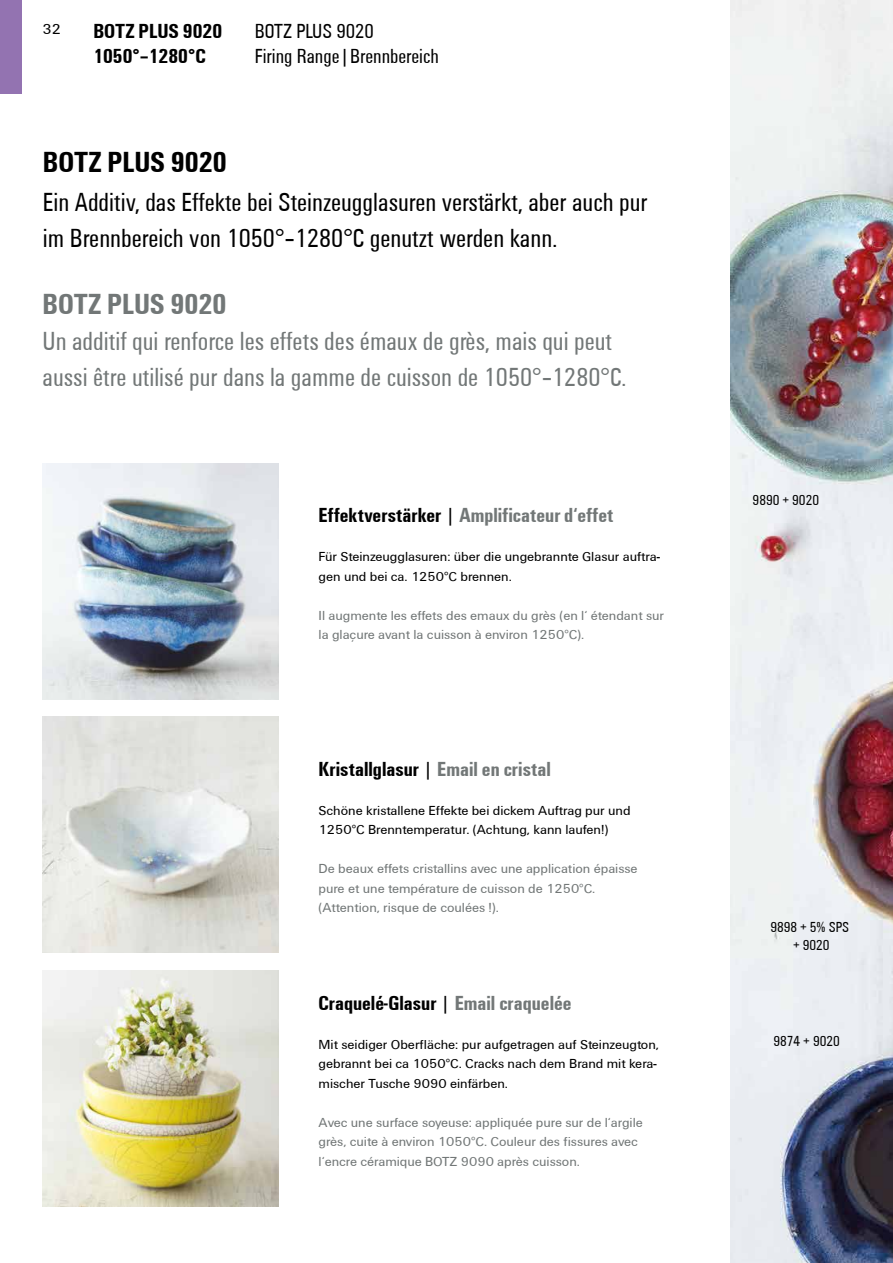
<style>
.page{position:relative;width:893px;height:1263px;background:#fff}
.page>*{position:absolute;margin:0;border:0;box-sizing:border-box;transform-origin:0 0}
.t1{font:700 30px "Weidmueller Condensed";color:#000}
.t2{font:700 30px "Weidmueller Condensed";color:#727777}
.t3{font:27px/36px "Weidmueller Condensed";color:#000}
.t4{font:27px/36px "Weidmueller Condensed";color:#727777}
.t5{font:700 21px/25.2px "Weidmueller Condensed";color:#000}
.t6{font:700 21px "Weidmueller Condensed";letter-spacing:.005em;color:#727777}
.t7{font:21px/25.5px "Weidmueller Condensed";color:#000}
.t8{font:15px/18px "Weidmueller Condensed";color:#000;text-align:center}
.t9{font:15px "Weidmueller";color:#000}
.t10{font:13.5px/19.5px "Weidmueller";color:#727777}
.t11{font:13.5px/19.5px "Weidmueller";color:#000}
.s1{color:#000}
.s2{font-weight:400;color:#000}
.s3{font-weight:400}
.s4{color:#727777}
</style>
<div class="page">
<img style="left:731px;top:0;width:162px;height:1263px">
<div style="left:0;top:0;width:21px;height:93px;background:#9373b1"></div>
<img style="left:43px;top:463px;width:235px;height:236px">
<img style="left:43px;top:717px;width:235px;height:236px">
<img style="left:43px;top:970px;width:235px;height:236px">
<p class="t9" style="left:43px;top:20px;width:20px">32</p>
<h3 class="t5" style="left:93px;top:18px;width:130px">BOTZ PLUS 9020<br>1050°–1280°C</h3>
<h3 class="t7" style="left:255px;top:18px;width:186px">BOTZ PLUS 9020<br>Firing Range|Brennbereich</h3>
<h1 class="t1" style="left:43px;top:140px;width:186px">BOTZ PLUS 9020</h1>
<h2 class="t3" style="left:43px;top:183px;width:606px">Ein Additiv, das Effekte bei Steinzeugglasuren verstärkt, aber auch pur im Brennbereich von 1050°–1280°C genutzt werden kann.</h2>
<h1 class="t2" style="left:43px;top:282px;width:186px">BOTZ PLUS 9020</h1>
<h2 class="t4" style="left:43px;top:322px;width:585px">Un additif qui renforce les effets des émaux de grès, mais qui peut aussi être utilisé pur dans la gamme de cuisson de 1050°–1280°C.</h2>
<h3 class="t6" style="left:319px;top:500px;width:296px"><span class="s1">Effektverstärker</span> <span class="s2">|</span> Amplificateur d‘effet</h3>
<p class="t11" style="left:319px;top:547px;width:343px">Für Steinzeugglasuren: über die ungebrannte Glasur auftra&shy;gen und bei ca. 1250°C brennen.</p>
<p class="t10" style="left:319px;top:605px;width:347px">Il augmente les effets des emaux du grès (en l‘ étendant sur la glaçure avant la cuisson à environ 1250°C).</p>
<h3 class="t5" style="left:319px;top:755px;width:234px">Kristallglasur <span class="s3">|</span> <span class="s4">Email en cristal</span></h3>
<p class="t11" style="left:319px;top:800px;width:313px">Schöne kristallene Effekte bei dickem Auftrag pur und<br>1250°C Brenntemperatur. (Achtung, kann laufen!)</p>
<p class="t10" style="left:319px;top:859px;width:321px">De beaux effets cristallins avec une application épaisse pure et une température de cuisson de 1250°C. (Attention, risque de coulées !).</p>
<h3 class="t5" style="left:319px;top:989px;width:254px">Craquelé-Glasur <span class="s3">|</span> <span class="s4">Email craquelée</span></h3>
<p class="t11" style="left:319px;top:1034px;width:342px">Mit seidiger Oberfläche: pur aufgetragen auf Steinzeugton, gebrannt bei ca 1050°C. Cracks nach dem Brand mit kera&shy;mischer Tusche 9090 einfärben.</p>
<p class="t10" style="left:319px;top:1112px;width:326px">Avec une surface soyeuse: appliquée pure sur de l‘argile grès, cuite à environ 1050°C. Couleur des fissures avec l‘encre céramique BOTZ 9090 après cuisson.</p>
<p class="t8" style="left:753px;top:490px;width:68px">9890 + 9020</p>
<p class="t8" style="left:770px;top:918px;width:80px">9898 + 5% SPS + 9020</p>
<p class="t8" style="left:773px;top:1032px;width:68px">9874 + 9020</p>
</div>
